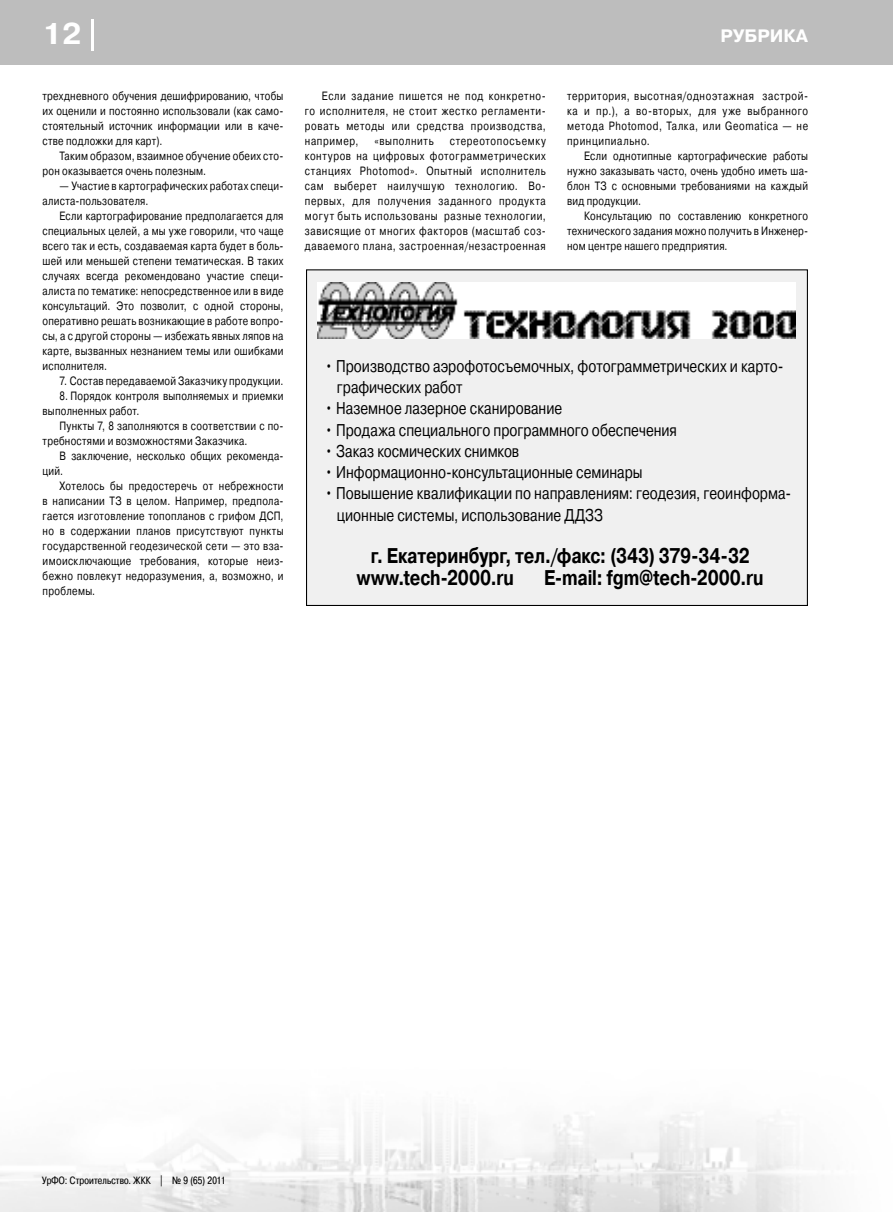
<style>
.page{position:relative;width:893px;height:1212px;background:#fff}
.page>*{position:absolute;margin:0;border:0;box-sizing:border-box;transform-origin:0 0}
.t1{font:700 30px "Pragmatica C";color:#fff}
.t2{font:700 21.3px/21.3px "Pragmatica C";letter-spacing:-.01em;color:#000;scale:.8 1}
.t3{font:700 18px "Pragmatica C";color:#fff}
.t4{font:17.1px/21.3px "Pragmatica C";color:#000;scale:.8 1}
.t5{font:12px/15px "Pragmatica C";letter-spacing:.03em;color:#000;text-align:justify;scale:.8 1}
.t6{font:12px "Pragmatica C";letter-spacing:.065em;color:#000;scale:.8 1}
.t7{font:10.5px "Pragmatica Cond C";letter-spacing:.015em;color:#000}
</style>
<div class="page">
<div style="left:0;top:0;width:893px;height:65px;background:#bdbdbd"></div>
<img style="left:0;top:1112px;width:824px;height:100px">
<hr style="left:92px;top:20px;width:2px;height:31px;background:#fff">
<div style="left:307px;top:270px;width:500px;height:335px;background:#f0f0f0"></div>
<img style="left:317px;top:283px;width:479px;height:55px">
<h1 class="t1" style="left:43px;top:18px;width:41px">12</h1>
<p class="t5" style="left:43px;top:88px;width:303px">трехдневного обучения дешифрированию, чтобы их оценили и постоянно использовали (как само&shy;стоятельный источник информации или в каче&shy;стве подложки для карт).</p>
<p class="t5" style="left:43px;top:148px;width:303px;text-indent:17px">Таким образом, взаимное обучение обеих сто&shy;рон оказывается очень полезным.</p>
<p class="t5" style="left:43px;top:178px;width:303px;text-indent:17px">— Участие в картографических работах специ&shy;алиста-пользователя.</p>
<p class="t5" style="left:43px;top:208px;width:303px;text-indent:17px">Если картографирование предполагается для специальных целей, а мы уже говорили, что чаще всего так и есть, создаваемая карта будет в боль&shy;шей или меньшей степени тематическая. В таких случаях всегда рекомендовано участие специ&shy;алиста по тематике: непосредственное или в виде консультаций. Это позволит, с одной стороны, оперативно решать возникающие в работе вопро&shy;сы, а с другой стороны — избежать явных ляпов на карте, вызванных незнанием темы или ошибками исполнителя.</p>
<p class="t5" style="left:60px;top:373px;width:281px">7. Состав передаваемой Заказчику продукции.</p>
<p class="t5" style="left:43px;top:388px;width:303px;text-indent:17px">8. Порядок контроля выполняемых и приемки выполненных работ.</p>
<p class="t5" style="left:43px;top:418px;width:303px;text-indent:17px">Пункты 7, 8 заполняются в соответствии с по&shy;требностями и возможностями Заказчика.</p>
<p class="t5" style="left:43px;top:448px;width:303px;text-indent:17px">В заключение, несколько общих рекоменда&shy;ций.</p>
<p class="t5" style="left:43px;top:478px;width:303px;text-indent:17px">Хотелось бы предостеречь от небрежности в написании ТЗ в целом. Например, предпола&shy;гается изготовление топопланов с грифом ДСП, но в содержании планов присутствуют пункты государственной геодезической сети — это вза&shy;имоисключающие требования, которые неиз&shy;бежно повлекут недоразумения, а, возможно, и проблемы.</p>
<p class="t5" style="left:305px;top:88px;width:303px;text-indent:17px">Если задание пишется не под конкретно&shy;го исполнителя, не стоит жестко регламенти&shy;ровать методы или средства производства, например,</p>
<p class="t5" style="left:305px;top:133px;width:303px;text-indent:145px">стереотопосъемку контуров на цифровых фотограмметрических станциях Photomod». Опытный исполнитель сам выберет наилучшую технологию. Во&shy;первых, для получения заданного продукта могут быть использованы разные технологии, зависящие от многих факторов (масштаб соз&shy;даваемого плана, застроенная/незастроенная</p>
<p class="t6" style="left:375px;top:134px;width:75px">«выполнить</p>
<h3 class="t3" style="left:720px;top:26px;width:89px">РУБРИКА</h3>
<p class="t5" style="left:567px;top:88px;width:303px">территория, высотная/одноэтажная застрой&shy;ка и пр.), а во-вторых, для уже выбранного метода Photomod, Талка, или Geomatica — не принципиально.</p>
<p class="t5" style="left:567px;top:148px;width:303px;text-indent:17px">Если однотипные картографические работы нужно заказывать часто, очень удобно иметь ша&shy;блон ТЗ с основными требованиями на каждый вид продукции.</p>
<p class="t5" style="left:567px;top:208px;width:303px;text-indent:17px">Консультацию по составлению конкретного технического задания можно получить в Инженер&shy;ном центре нашего предприятия.</p>
<h3 class="t4" style="left:337px;top:355px;width:560px;text-indent:-12px">• Производство аэрофотосъемочных, фотограмметрических и карто&shy;графических работ</h3>
<h3 class="t4" style="left:325px;top:398px;width:298px">• Наземное лазерное сканирование</h3>
<h3 class="t4" style="left:325px;top:419px;width:442px">• Продажа специального программного обеспечения</h3>
<h3 class="t4" style="left:325px;top:440px;width:245px">• Заказ космических снимков</h3>
<h3 class="t4" style="left:325px;top:462px;width:399px">• Информационно-консультационные семинары</h3>
<h3 class="t4" style="left:337px;top:483px;width:569px;text-indent:-12px">• Повышение квалификации по направлениям: геодезия, геоинформа&shy;ционные системы, использование ДДЗЗ</h3>
<h2 class="t2" style="left:357px;top:545px;width:492px;text-indent:14px">г. Екатеринбург, тел./факс: (343) 379-34-32 www.tech-2000.ru</h2>
<h2 class="t2" style="left:544px;top:567px;width:276px">Е-mail: fgm@tech-2000.ru</h2>
<p class="t7" style="left:42px;top:1174px;width:185px">УрФО: Строительство. ЖКК | № 9 (65) 2011</p>
</div>
